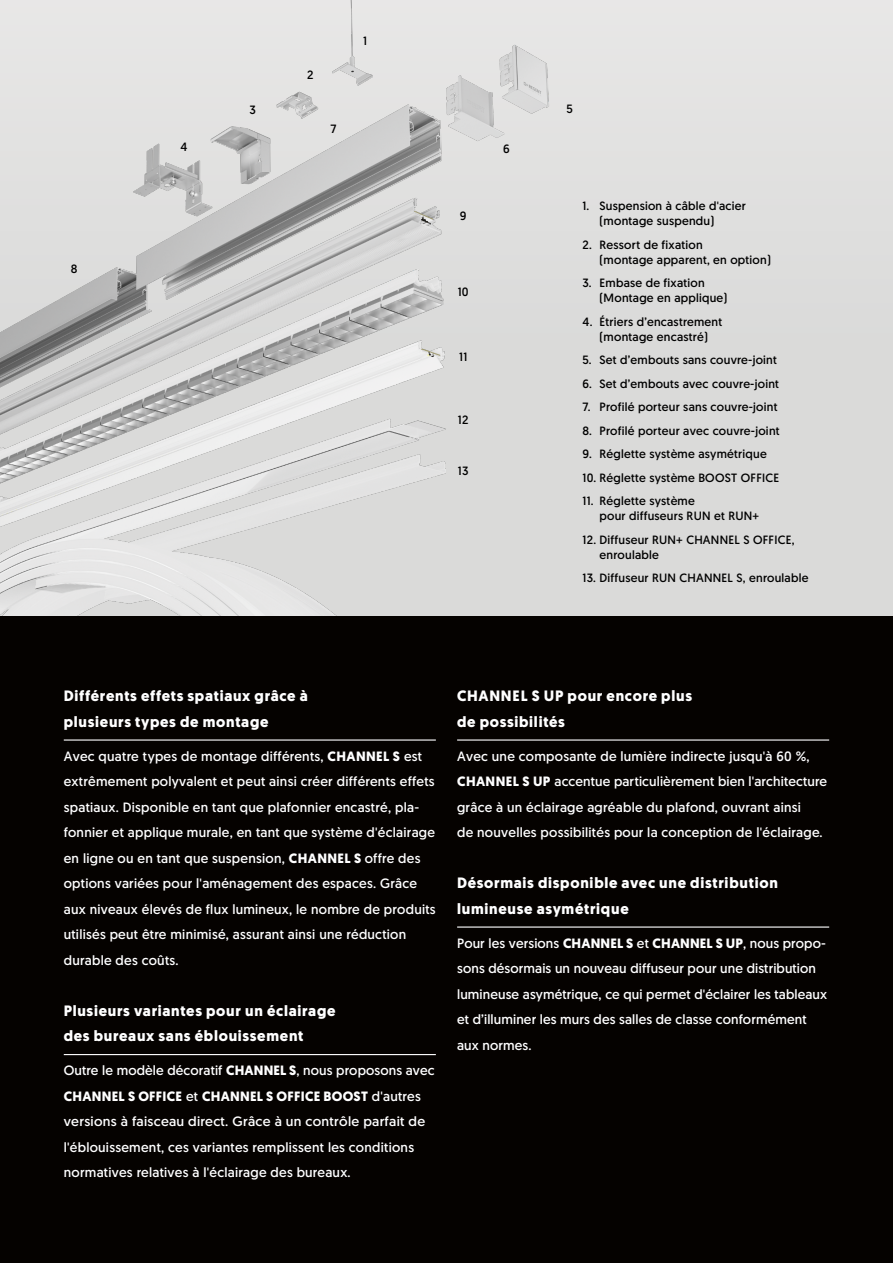
<style>
.page{position:relative;width:893px;height:1263px;background:#fff}
.page>*{position:absolute;margin:0;border:0;box-sizing:border-box;transform-origin:0 0}
.Benefits_Headline{font:700 15px/25.5px "Geomanist";letter-spacing:.05em;color:#fff}
.Bodytext_FR{font:13.5px/25.5px "Geomanist";letter-spacing:.02em;color:#fff}
.Bodytext_DE{font:12px/15px "Geomanist";letter-spacing:.02em;color:#000}
.s1{font-weight:700}
</style>
<div class="page">
<div style="left:0;top:0;width:893px;height:618px;background:#dbdbda"></div>
<img style="left:0;top:0;width:570px;height:617px">
<div style="left:0;top:617px;width:893px;height:646px;background:#050200"></div>
<hr style="left:64px;top:739px;width:372px;height:2px;background:#fff">
<hr style="left:64px;top:1054px;width:372px;height:1px;background:#fff">
<hr style="left:457px;top:739px;width:372px;height:2px;background:#fff">
<hr style="left:457px;top:926px;width:372px;height:2px;background:#fff">
<p class="Bodytext_DE" style="left:71px;top:261px;width:8px">8</p>
<p class="Bodytext_DE" style="left:180px;top:139px;width:8px">4</p>
<p class="Bodytext_DE" style="left:250px;top:102px;width:8px">3</p>
<p class="Bodytext_DE" style="left:307px;top:67px;width:8px">2</p>
<p class="Bodytext_DE" style="left:330px;top:121px;width:7px">7</p>
<p class="Bodytext_DE" style="left:363px;top:33px;width:5px">1</p>
<p class="Bodytext_DE" style="left:460px;top:208px;width:8px">9</p>
<p class="Bodytext_DE" style="left:458px;top:284px;width:12px">10</p>
<p class="Bodytext_DE" style="left:459px;top:349px;width:10px">11</p>
<p class="Bodytext_DE" style="left:458px;top:412px;width:12px">12</p>
<p class="Bodytext_DE" style="left:458px;top:463px;width:12px">13</p>
<p class="Bodytext_DE" style="left:503px;top:141px;width:8px">6</p>
<p class="Bodytext_DE" style="left:567px;top:101px;width:8px">5</p>
<p class="Bodytext_DE" style="left:600px;top:198px;width:148px;text-indent:-17px">1. Suspension à câble d'acier (montage suspendu)</p>
<p class="Bodytext_DE" style="left:600px;top:237px;width:173px;text-indent:-17px">2. Ressort de fixation<br>(montage apparent, en option)</p>
<p class="Bodytext_DE" style="left:600px;top:275px;width:129px;text-indent:-17px">3. Embase de fixation (Montage en applique)</p>
<p class="Bodytext_DE" style="left:583px;top:314px;width:141px;text-align:center">4. Étriers d’encastrement (montage encastré)</p>
<p class="Bodytext_DE" style="left:583px;top:352px;width:196px">5. Set d’embouts sans couvre-joint</p>
<p class="Bodytext_DE" style="left:583px;top:376px;width:198px">6. Set d’embouts avec couvre-joint</p>
<p class="Bodytext_DE" style="left:583px;top:399px;width:196px">7. Profilé porteur sans couvre-joint</p>
<p class="Bodytext_DE" style="left:583px;top:423px;width:199px">8. Profilé porteur avec couvre-joint</p>
<p class="Bodytext_DE" style="left:583px;top:446px;width:186px">9. Réglette système asymétrique</p>
<p class="Bodytext_DE" style="left:583px;top:470px;width:198px">10. Réglette système BOOST OFFICE</p>
<p class="Bodytext_DE" style="left:600px;top:493px;width:161px;text-indent:-17px">11. Réglette système<br>pour diffuseurs RUN et RUN+</p>
<p class="Bodytext_DE" style="left:600px;top:532px;width:196px;text-indent:-17px">12. Diffuseur RUN+ CHANNEL S OFFICE, enroulable</p>
<p class="Bodytext_DE" style="left:583px;top:570px;width:227px">13. Diffuseur RUN CHANNEL S, enroulable</p>
<p class="Benefits_Headline" style="left:64px;top:683px;width:245px">Différents effets spatiaux grâce à plusieurs types de montage</p>
<p class="Bodytext_FR" style="left:64px;top:743px;width:373px">Avec quatre types de montage différents, <span class="s1">CHANNEL S</span> est extrêmement polyvalent et peut ainsi créer différents effets spatiaux. Disponible en tant que plafonnier encastré, pla&shy;fonnier et applique murale, en tant que système d'éclairage en ligne ou en tant que suspension, <span class="s1">CHANNEL S</span> offre des options variées pour l'aménagement des espaces. Grâce aux niveaux élevés de flux lumineux, le nombre de produits utilisés peut être minimisé, assurant ainsi une réduction durable des coûts.</p>
<p class="Benefits_Headline" style="left:64px;top:998px;width:273px">Plusieurs variantes pour un éclairage des bureaux sans éblouissement</p>
<p class="Bodytext_FR" style="left:64px;top:1057px;width:372px">Outre le modèle décoratif <span class="s1">CHANNEL S</span>, nous proposons avec <span class="s1">CHANNEL S OFFICE</span> et <span class="s1">CHANNEL S OFFICE BOOST</span> d'autres versions à faisceau direct. Grâce à un contrôle parfait de l'éblouissement, ces variantes remplissent les conditions normatives relatives à l'éclairage des bureaux.</p>
<p class="Benefits_Headline" style="left:457px;top:683px;width:236px">CHANNEL S UP pour encore plus de possibilités</p>
<p class="Bodytext_FR" style="left:457px;top:743px;width:371px">Avec une composante de lumière indirecte jusqu'à 60 %, <span class="s1">CHANNEL S UP</span> accentue particulièrement bien l'architecture grâce à un éclairage agréable du plafond, ouvrant ainsi<br>de nouvelles possibilités pour la conception de l'éclairage.</p>
<p class="Benefits_Headline" style="left:457px;top:870px;width:322px">Désormais disponible avec une distribution lumineuse asymétrique</p>
<p class="Bodytext_FR" style="left:457px;top:930px;width:371px">Pour les versions <span class="s1">CHANNEL S</span> et <span class="s1">CHANNEL S UP</span>, nous propo&shy;sons désormais un nouveau diffuseur pour une distribution lumineuse asymétrique, ce qui permet d'éclairer les tableaux et d’illuminer les murs des salles de classe conformément aux normes.</p>
</div>
